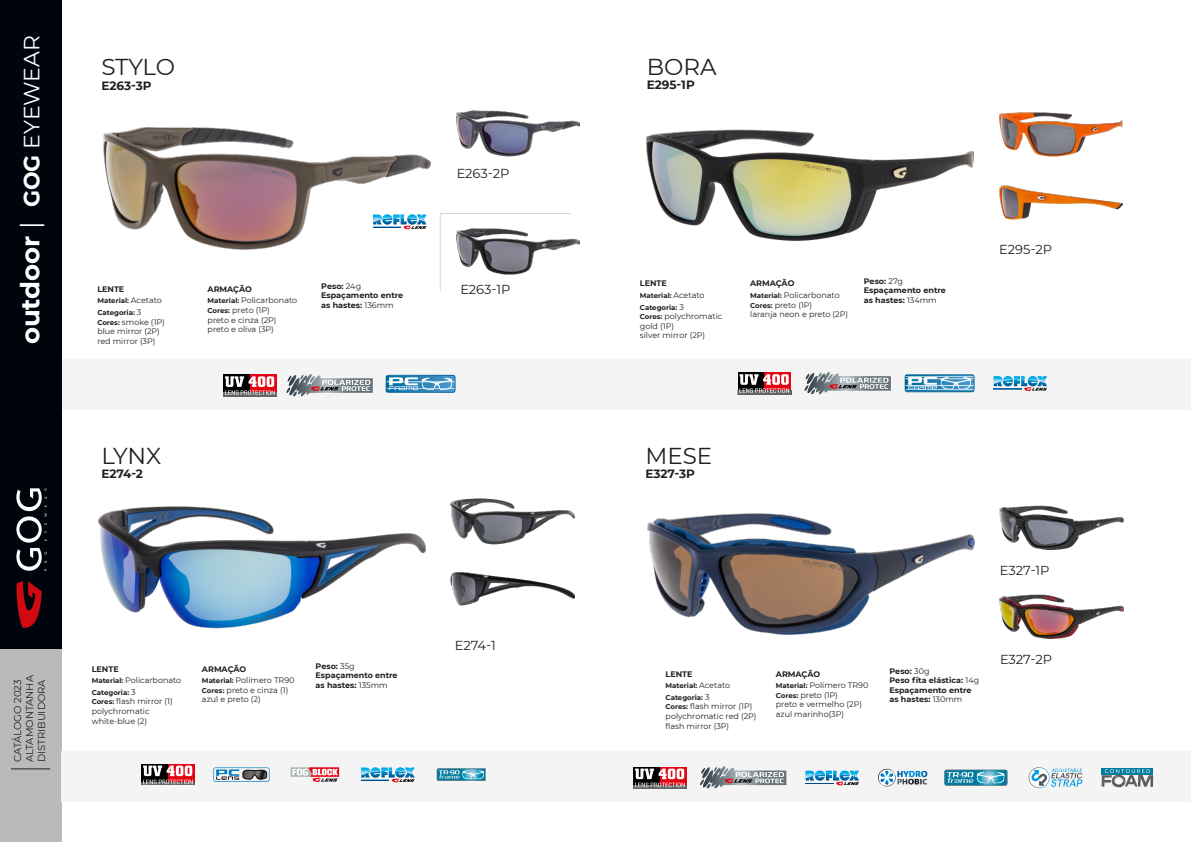
<style>
.page{position:relative;width:1191px;height:842px;background:#fff}
.page>*{position:absolute;margin:0;border:0;box-sizing:border-box;transform-origin:0 0}
.t1{font:700 26px "Montserrat";color:#fff}
.descrições{font:23px "Montserrat";color:#231f20}
.descrições-2{font:13px "Montserrat";letter-spacing:-.005em;color:#231f20}
.descrições-3{font:700 12px "Montserrat";color:#231f20}
.t2{font:10px/12px "Montserrat";color:#231f20}
.descrições-4{font:8px "Montserrat";color:#231f20}
.descrições-5{font:700 8px "Montserrat";color:#231f20}
.descrições-6{font:700 7px "Montserrat";color:#231f20}
.s1{font-weight:400}
.s2{font-size:22px}
.s3{font-weight:400;font-size:22px}
.s4{font-weight:400;font-size:8px}
.s5{font-weight:700;font-size:7px}
</style>
<div class="page">
<div style="left:1px;top:0;width:61px;height:649px;background:#00040d"></div>
<div style="left:0;top:649px;width:61px;height:193px;background:#bababa"></div>
<hr style="left:11px;top:768px;width:39px;height:1px;background:#231f20">
<svg style="left:16px;top:488px;width:31px;height:83px"></svg>
<svg style="left:16px;top:581px;width:26px;height:47px"></svg>
<div style="left:62px;top:359px;width:533px;height:50px;background:#f4f4f4"></div>
<div style="left:61px;top:751px;width:534px;height:51px;background:#f4f4f4"></div>
<img style="left:99px;top:506px;width:327px;height:123px">
<img style="left:104px;top:127px;width:326px;height:123px">
<img style="left:451px;top:498px;width:123px;height:47px">
<img style="left:456px;top:110px;width:124px;height:47px">
<img style="left:451px;top:572px;width:123px;height:34px">
<img style="left:571px;top:238px;width:9px;height:8px">
<svg style="left:440px;top:213px;width:131px;height:79px"></svg>
<img style="left:373px;top:222px;width:53px;height:3px">
<img style="left:373px;top:214px;width:53px;height:8px">
<svg style="left:373px;top:226px;width:53px;height:3px"></svg>
<div style="left:223px;top:374px;width:27px;height:18px;background:#000"></div>
<div style="left:250px;top:374px;width:27px;height:18px;background:#e30512"></div>
<svg style="left:223px;top:376px;width:54px;height:20px"></svg>
<img style="left:286px;top:374px;width:87px;height:23px">
<svg style="left:311px;top:380px;width:59px;height:11px"></svg>
<svg style="left:386px;top:375px;width:69px;height:18px"></svg>
<div style="left:141px;top:764px;width:27px;height:17px;background:#000"></div>
<div style="left:168px;top:764px;width:27px;height:17px;background:#e30512"></div>
<svg style="left:141px;top:765px;width:54px;height:20px"></svg>
<svg style="left:213px;top:767px;width:56px;height:15px"></svg>
<svg style="left:290px;top:767px;width:49px;height:15px"></svg>
<img style="left:361px;top:767px;width:54px;height:11px">
<img style="left:361px;top:767px;width:53px;height:8px">
<svg style="left:361px;top:778px;width:54px;height:4px"></svg>
<svg style="left:437px;top:768px;width:48px;height:13px"></svg>
<div style="left:575px;top:359px;width:616px;height:50px;background:#f4f4f4"></div>
<div style="left:574px;top:751px;width:617px;height:51px;background:#f4f4f4"></div>
<img style="left:646px;top:129px;width:327px;height:112px">
<img style="left:647px;top:513px;width:327px;height:122px">
<img style="left:999px;top:112px;width:123px;height:45px">
<img style="left:1000px;top:505px;width:123px;height:45px">
<img style="left:999px;top:185px;width:123px;height:35px">
<img style="left:1000px;top:594px;width:123px;height:45px">
<div style="left:738px;top:372px;width:26px;height:18px;background:#000"></div>
<div style="left:764px;top:372px;width:27px;height:18px;background:#e30512"></div>
<svg style="left:738px;top:374px;width:53px;height:20px"></svg>
<img style="left:804px;top:372px;width:87px;height:23px">
<svg style="left:829px;top:378px;width:59px;height:11px"></svg>
<img style="left:993px;top:384px;width:54px;height:2px">
<img style="left:993px;top:376px;width:54px;height:8px">
<svg style="left:993px;top:387px;width:54px;height:4px"></svg>
<svg style="left:904px;top:374px;width:70px;height:18px"></svg>
<div style="left:633px;top:767px;width:27px;height:17px;background:#000"></div>
<div style="left:660px;top:767px;width:26px;height:17px;background:#e30512"></div>
<svg style="left:634px;top:768px;width:52px;height:20px"></svg>
<img style="left:700px;top:766px;width:86px;height:23px">
<svg style="left:725px;top:772px;width:59px;height:11px"></svg>
<img style="left:805px;top:778px;width:54px;height:3px">
<img style="left:805px;top:770px;width:54px;height:8px">
<svg style="left:805px;top:782px;width:54px;height:3px"></svg>
<img style="left:897px;top:779px;width:30px;height:5px">
<img style="left:897px;top:771px;width:30px;height:6px">
<img style="left:878px;top:769px;width:17px;height:17px">
<svg style="left:944px;top:769px;width:63px;height:17px"></svg>
<svg style="left:1028px;top:767px;width:54px;height:21px"></svg>
<div style="left:1101px;top:768px;width:52px;height:6px;background:#007a9e"></div>
<svg style="left:1101px;top:769px;width:52px;height:18px"></svg>
<p class="t1" style="left:11px;top:344px;width:311px;rotate:-90deg">outdoor <span class="s1">|</span> <span class="s2">GOG</span> <span class="s3">EYEWEAR</span></p>
<p class="descrições" style="left:101px;top:51px;width:75px">STYLO</p>
<p class="descrições-3" style="left:101px;top:77px;width:52px">E263-3P</p>
<p class="descrições-5" style="left:97px;top:283px;width:28px">LENTE</p>
<p class="descrições-6" style="left:97px;top:296px;width:66px">Material: <span class="s4">Acetato</span></p>
<p class="descrições-6" style="left:97px;top:307px;width:46px">Categoria: <span class="s4">3</span></p>
<p class="descrições-4" style="left:97px;top:316px;width:69px"><span class="s5">Cores:</span> smoke (1P)</p>
<p class="descrições-4" style="left:97px;top:326px;width:64px">blue mirror (2P)</p>
<p class="descrições-4" style="left:97px;top:335px;width:60px">red mirror (3P)</p>
<p class="descrições" style="left:101px;top:440px;width:61px">LYNX</p>
<p class="descrições-3" style="left:101px;top:465px;width:43px">E274-2</p>
<p class="descrições-5" style="left:208px;top:283px;width:46px">ARMAÇÃO</p>
<p class="descrições-4" style="left:208px;top:295px;width:91px"><span class="s5">Material:</span> Policarbonato</p>
<p class="descrições-4" style="left:208px;top:305px;width:64px"><span class="s5">Cores:</span> preto (1P)</p>
<p class="descrições-4" style="left:208px;top:314px;width:70px">preto e cinza (2P)</p>
<p class="descrições-4" style="left:208px;top:324px;width:68px">preto e oliva (3P)</p>
<p class="descrições-5" style="left:321px;top:280px;width:41px">Peso: <span class="s1">24g</span></p>
<p class="descrições-5" style="left:321px;top:290px;width:84px">Espaçamento entre</p>
<p class="descrições-5" style="left:321px;top:299px;width:74px">as hastes: <span class="s1">136mm</span></p>
<p class="descrições-2" style="left:457px;top:165px;width:54px">E263-2P</p>
<p class="descrições-2" style="left:460px;top:281px;width:52px">E263-1P</p>
<p class="t2" style="left:11px;top:762px;width:89px;rotate:-90deg">CATÁLOGO 2023<br>ALTAMONTANHA<br>DISTRIBUIDORA</p>
<p class="descrições-5" style="left:92px;top:663px;width:28px">LENTE</p>
<p class="descrições-4" style="left:92px;top:675px;width:91px"><span class="s5">Material:</span> Policarbonato</p>
<p class="descrições-6" style="left:92px;top:687px;width:46px">Categoria: <span class="s4">3</span></p>
<p class="descrições-4" style="left:92px;top:696px;width:83px"><span class="s5">Cores:</span> flash mirror (1)</p>
<p class="descrições-4" style="left:92px;top:706px;width:59px">polychromatic</p>
<p class="descrições-4" style="left:92px;top:715px;width:57px">white-blue (2)</p>
<p class="descrições-5" style="left:202px;top:663px;width:46px">ARMAÇÃO</p>
<p class="descrições-4" style="left:202px;top:675px;width:94px"><span class="s5">Material:</span> Polímero TR90</p>
<p class="descrições-4" style="left:202px;top:684px;width:88px"><span class="s5">Cores:</span> preto e cinza (1)</p>
<p class="descrições-4" style="left:202px;top:694px;width:60px">azul e preto (2)</p>
<p class="descrições-5" style="left:316px;top:660px;width:41px">Peso: <span class="s1">35g</span></p>
<p class="descrições-5" style="left:316px;top:670px;width:84px">Espaçamento entre</p>
<p class="descrições-5" style="left:316px;top:679px;width:73px">as hastes: <span class="s1">135mm</span></p>
<p class="descrições-2" style="left:455px;top:636px;width:43px">E274-1</p>
<p class="descrições" style="left:646px;top:51px;width:71px">BORA</p>
<p class="descrições-3" style="left:646px;top:76px;width:50px">E295-1P</p>
<p class="descrições-5" style="left:640px;top:278px;width:28px">LENTE</p>
<p class="descrições-6" style="left:640px;top:290px;width:66px">Material: <span class="s4">Acetato</span></p>
<p class="descrições-6" style="left:640px;top:302px;width:46px">Categoria: <span class="s4">3</span></p>
<p class="descrições-4" style="left:640px;top:311px;width:84px"><span class="s5">Cores:</span> polychromatic</p>
<p class="descrições-4" style="left:640px;top:320px;width:36px">gold (1P)</p>
<p class="descrições-4" style="left:640px;top:330px;width:67px">silver mirror (2P)</p>
<p class="descrições-5" style="left:750px;top:278px;width:46px">ARMAÇÃO</p>
<p class="descrições-4" style="left:750px;top:290px;width:91px"><span class="s5">Material:</span> Policarbonato</p>
<p class="descrições-4" style="left:750px;top:299px;width:64px"><span class="s5">Cores:</span> preto (1P)</p>
<p class="descrições-4" style="left:750px;top:309px;width:99px">laranja neon e preto (2P)</p>
<p class="descrições-5" style="left:864px;top:275px;width:40px">Peso: <span class="s1">27g</span></p>
<p class="descrições-5" style="left:864px;top:285px;width:84px">Espaçamento entre</p>
<p class="descrições-5" style="left:864px;top:294px;width:74px">as hastes: <span class="s1">134mm</span></p>
<p class="descrições-2" style="left:999px;top:241px;width:54px">E295-2P</p>
<p class="descrições" style="left:645px;top:440px;width:68px">MESE</p>
<p class="descrições-3" style="left:645px;top:465px;width:51px">E327-3P</p>
<p class="descrições-2" style="left:1000px;top:561px;width:51px">E327-1P</p>
<p class="descrições-5" style="left:665px;top:668px;width:28px">LENTE</p>
<p class="descrições-6" style="left:665px;top:681px;width:66px">Material: <span class="s4">Acetato</span></p>
<p class="descrições-6" style="left:665px;top:692px;width:46px">Categoria: <span class="s4">3</span></p>
<p class="descrições-4" style="left:665px;top:701px;width:88px"><span class="s5">Cores:</span> flash mirror (1P)</p>
<p class="descrições-4" style="left:665px;top:711px;width:92px">polychromatic red (2P)</p>
<p class="descrições-4" style="left:665px;top:720px;width:65px">flash mirror (3P)</p>
<p class="descrições-5" style="left:776px;top:668px;width:46px">ARMAÇÃO</p>
<p class="descrições-4" style="left:776px;top:680px;width:94px"><span class="s5">Material:</span> Polímero TR90</p>
<p class="descrições-4" style="left:776px;top:689px;width:64px"><span class="s5">Cores:</span> preto (1P)</p>
<p class="descrições-4" style="left:776px;top:699px;width:88px">preto e vermelho (2P)</p>
<p class="descrições-4" style="left:776px;top:709px;width:70px">azul marinho(3P)</p>
<p class="descrições-5" style="left:889px;top:665px;width:41px">Peso: <span class="s1">30g</span></p>
<p class="descrições-5" style="left:889px;top:675px;width:91px">Peso fita elástica: <span class="s1">14g</span></p>
<p class="descrições-5" style="left:889px;top:684px;width:84px">Espaçamento entre</p>
<p class="descrições-5" style="left:889px;top:694px;width:74px">as hastes: <span class="s1">130mm</span></p>
<p class="descrições-2" style="left:1000px;top:651px;width:53px">E327-2P</p>
</div>
